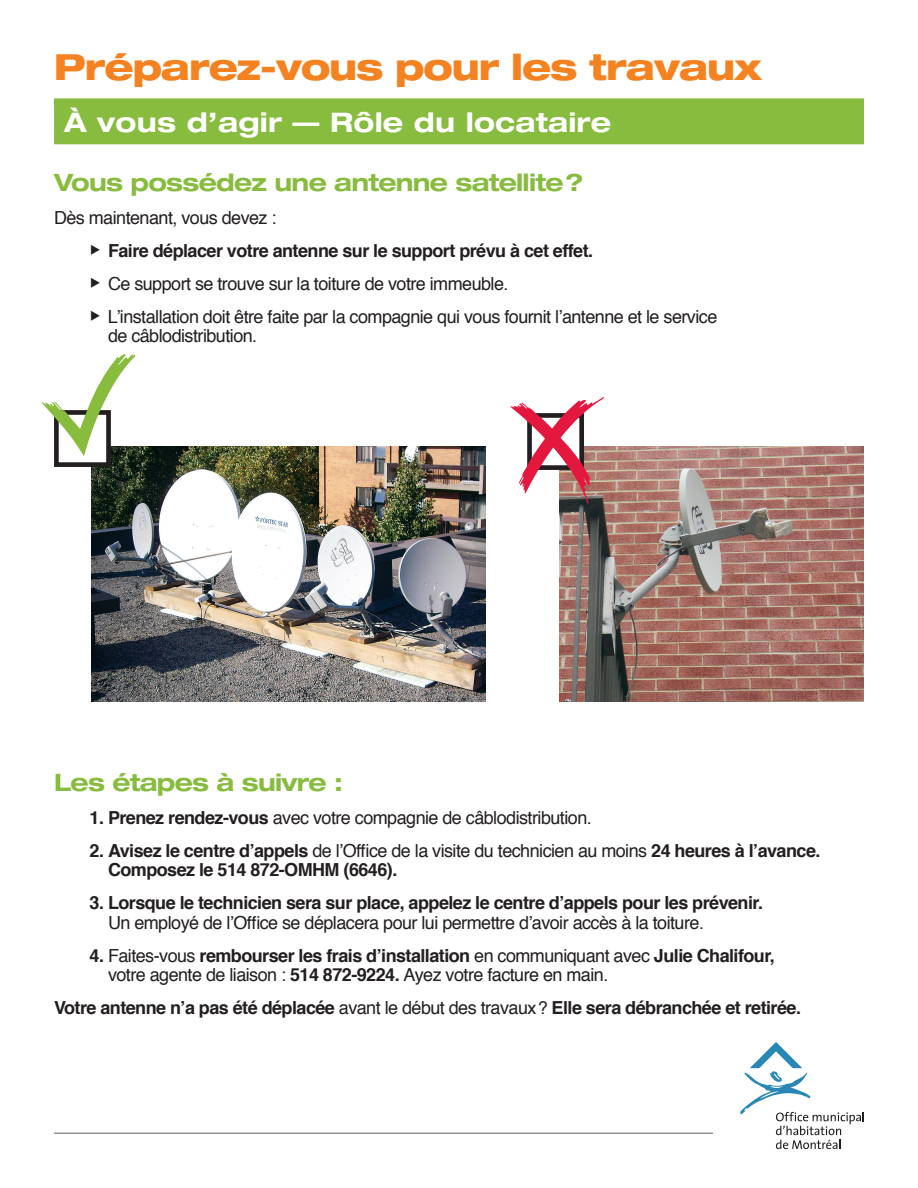
<style>
.page{position:relative;width:918px;height:1188px;background:#fff}
.page>*{position:absolute;margin:0;border:0;box-sizing:border-box;transform-origin:0 0}
.Couvert_intro_gras{font:800 expanded 36px "Helvetica Neue";letter-spacing:-.03em;color:#f58220}
.t1{font:700 expanded 27px "Helvetica Neue";letter-spacing:.01em;color:#fff}
.Couvert_intro_gras-2{font:700 expanded 24px "Helvetica Neue";letter-spacing:-.03em;color:#87bc3f}
.texte{font:700 18px/19.5px "Helvetica";letter-spacing:-.03em;color:#231f20}
.texte-2{font:18px/19.5px "Helvetica";letter-spacing:-.03em;color:#231f20}
.s1{font-weight:700}
.s2{font-weight:400}
</style>
<div class="page">
<div style="left:54px;top:98px;width:810px;height:46px;background:#87bc3f"></div>
<img style="left:91px;top:447px;width:395px;height:254px">
<div style="left:56px;top:412px;width:53px;height:53px;background:#fff"></div>
<div style="left:54px;top:410px;width:57px;height:57px;border:5px solid #231f20"></div>
<svg style="left:42px;top:354px;width:93px;height:102px"></svg>
<img style="left:559px;top:447px;width:305px;height:254px">
<svg style="left:511px;top:397px;width:93px;height:107px"></svg>
<hr style="left:54px;top:1132px;width:659px;height:2px;background:#939598">
<svg style="left:740px;top:1042px;width:124px;height:107px"></svg>
<p class="Couvert_intro_gras" style="left:54px;top:44px;width:710px">Préparez-vous pour les travaux</p>
<p class="t1" style="left:64px;top:105px;width:549px">À vous d’agir — Rôle du locataire</p>
<p class="Couvert_intro_gras-2" style="left:54px;top:167px;width:531px">Vous possédez une antenne satellite?</p>
<p class="texte-2" style="left:54px;top:208px;width:224px">Dès maintenant, vous devez :</p>
<p class="texte" style="left:90px;top:241px;width:505px">◆ Faire déplacer votre antenne sur le support prévu à cet effet.</p>
<p class="texte-2" style="left:90px;top:274px;width:420px">◆ Ce support se trouve sur la toiture de votre immeuble.</p>
<p class="texte-2" style="left:108px;top:307px;width:611px;text-indent:-18px">◆ L’installation doit être faite par la compagnie qui vous fournit l’antenne et le service de câblodistribution.</p>
<p class="Couvert_intro_gras-2" style="left:54px;top:767px;width:291px">Les étapes à suivre :</p>
<p class="texte-2" style="left:90px;top:808px;width:504px"><span class="s1">1. Prenez rendez-vous</span> avec votre compagnie de câblodistribution.</p>
<p class="texte" style="left:108px;top:841px;width:714px;text-indent:-18px">2. Avisez le centre d’appels <span class="s2">de l’Office de la visite du technicien au moins</span> 24 heures à l’avance.<br>Composez le 514 872-OMHM (6646).</p>
<p class="texte" style="left:108px;top:893px;width:657px;text-indent:-18px">3. Lorsque le technicien sera sur place, appelez le centre d’appels pour les prévenir.<br><span class="s2">Un employé de l’Office se déplacera pour lui permettre d’avoir accès à la toiture.</span></p>
<p class="texte-2" style="left:108px;top:946px;width:668px;text-indent:-18px"><span class="s1">4.</span> Faites-vous <span class="s1">rembourser les frais d’installation</span> en communiquant avec <span class="s1">Julie Chalifour, </span>votre agente de liaison : <span class="s1">514 872-9224.</span> Ayez votre facture en main.</p>
<p class="texte" style="left:54px;top:998px;width:749px">Votre antenne n’a pas été déplacée <span class="s2">avant le début des travaux?</span> Elle sera débranchée et retirée.</p>
</div>
